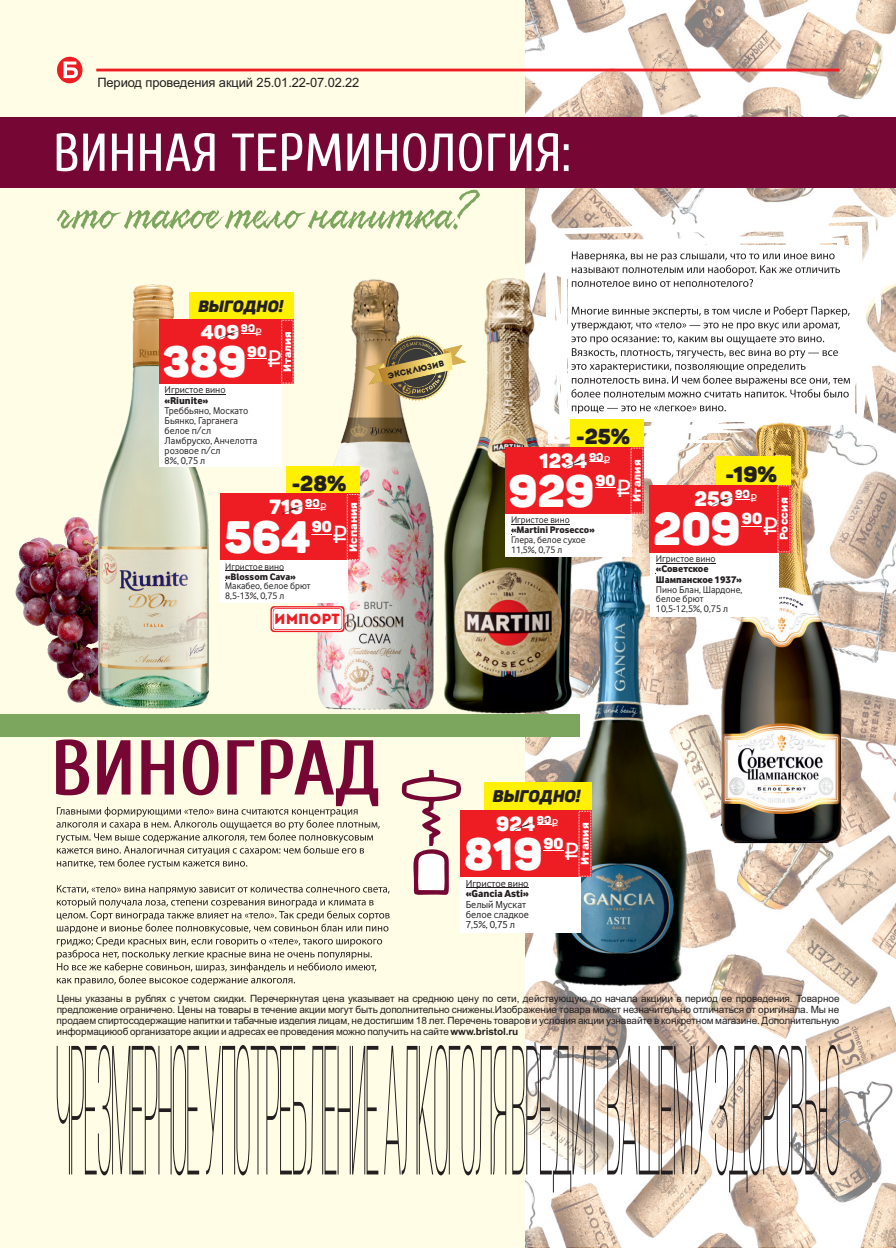
<style>
.page{position:relative;width:896px;height:1248px;background:#fff}
.page>*{position:absolute;margin:0;border:0;box-sizing:border-box;transform-origin:0 0}
.t1{font:700 77.6px "Cuprum";color:#760734}
.t2{font:59.8px "Resphekt";letter-spacing:.01em;color:#7ca55e}
.t3{font:53.2px "Cuprum";color:#fff}
.t4{font:45.6px "Panton Black Caps";color:#fff}
.t5{font:44.8px "Panton Black Caps";color:#fff}
.t6{font:43.4px "Panton Black Caps";color:#fff}
.t7{font:21.6px "Panton Black Caps";color:#231f20}
.t8{font:21.4px "Panton Black Caps";color:#231f20}
.t9{font:20.6px "Panton Black Caps";color:#fff}
.t10{font:20.2px "Panton Black Caps";color:#fff}
.t11{font:19.6px "Panton Black Caps";color:#fff}
.t12{font:16.6px "Panton Blackitalic Caps";color:#231f20}
.t13{font:16.2px "Panton Blackitalic Caps";color:#231f20}
.t14{font:15.8px "Panton Black Caps";color:#fff}
.t15{font:15.4px "Panton Black Caps";color:#fff}
.t16{font:15px "Panton Black Caps";color:#fff}
.t17{font:14.6px "Intro";color:#ee1d23}
.t18{font:13px "Arial";letter-spacing:-.01em;color:#231f20}
.t19{font:700 11.4px "Rubik";color:#fff}
.t20{font:11.4px "Panton Black Caps";color:#fff}
.t21{font:700 11.2px "Rubik";color:#fff}
.t22{font:11.2px "Panton Black Caps";color:#fff}
.t23{font:700 10.8px "Rubik";color:#fff}
.t24{font:10.8px "Panton Black Caps";color:#fff}
.t25{font:10.6px/10.4px "Vodafone";color:#231f20}
.t26{font:800 10.6px "Vodafone";color:#231f20}
.t27{font:10.2px/10px "Vodafone";color:#231f20}
.t28{font:800 10.2px "Vodafone";color:#231f20}
.t29{font:10px/11.2px "Arial";letter-spacing:-.01em;color:#231f20;text-align:justify}
.t30{font:10px/9.8px "Vodafone";color:#231f20}
.t31{font:800 10px/10.2px "Vodafone";color:#231f20}
.t32{font:9.8px/9.6px "Vodafone";color:#231f20}
.t33{font:800 9.8px "Vodafone";color:#231f20}
.t34{font:8.4px "Intro";color:#231f20}
.s1{font-weight:700}
</style>
<div class="page">
<div style="left:0;top:0;width:896px;height:1247px;background:#fffde5"></div>
<img style="left:15px;top:517px;width:76px;height:186px">
<svg style="left:56px;top:809px;width:334px;height:176px"></svg>
<img style="left:526px;top:0;width:370px;height:1247px">
<div style="left:0;top:117px;width:896px;height:70px;background:#760734"></div>
<div style="left:0;top:713px;width:579px;height:23px;background:#7ca55e"></div>
<svg style="left:525px;top:216px;width:357px;height:229px;background:#f7f3f0"></svg>
<svg style="left:571px;top:251px;width:279px;height:162px;background:#e3e3e3"></svg>
<svg style="left:401px;top:769px;width:61px;height:126px"></svg>
<svg style="left:57px;top:1044px;width:782px;height:148px"></svg>
<svg style="left:57px;top:57px;width:25px;height:26px"></svg>
<hr style="left:96px;top:69px;width:743px;height:2px;background:#ee1d23">
<img style="left:709px;top:419px;width:146px;height:431px">
<img style="left:443px;top:273px;width:140px;height:441px">
<div style="left:505px;top:511px;width:127px;height:45px;background:#fff"></div>
<div style="left:570px;top:419px;width:73px;height:42px;background:#fff101"></div>
<div style="left:505px;top:447px;width:138px;height:67px;background:#ee1d23"></div>
<hr style="left:511px;top:524px;width:59px;height:1px;background:#231f20">
<svg style="left:595px;top:487px;width:20px;height:1px"></svg>
<svg style="left:566px;top:454px;width:37px;height:14px"></svg>
<img style="left:544px;top:561px;width:147px;height:429px">
<div style="left:460px;top:874px;width:120px;height:59px;background:#fff"></div>
<div style="left:484px;top:782px;width:107px;height:42px;background:#fff101"></div>
<div style="left:460px;top:810px;width:131px;height:67px;background:#ee1d23"></div>
<hr style="left:466px;top:887px;width:63px;height:1px;background:#231f20">
<svg style="left:543px;top:850px;width:20px;height:1px"></svg>
<svg style="left:514px;top:817px;width:37px;height:14px"></svg>
<img style="left:312px;top:279px;width:131px;height:435px">
<div style="left:220px;top:558px;width:128px;height:44px;background:#fff"></div>
<div style="left:286px;top:465px;width:74px;height:42px;background:#fff101"></div>
<div style="left:220px;top:493px;width:140px;height:67px;background:#ee1d23"></div>
<hr style="left:225px;top:570px;width:59px;height:1px;background:#231f20">
<svg style="left:312px;top:534px;width:20px;height:1px"></svg>
<svg style="left:282px;top:501px;width:38px;height:13px"></svg>
<img style="left:91px;top:284px;width:118px;height:425px">
<div style="left:160px;top:381px;width:122px;height:86px;background:#fff"></div>
<div style="left:190px;top:292px;width:104px;height:40px;background:#fff101"></div>
<div style="left:160px;top:319px;width:134px;height:65px;background:#ee1d23"></div>
<hr style="left:165px;top:394px;width:61px;height:1px;background:#231f20">
<svg style="left:247px;top:358px;width:20px;height:1px"></svg>
<svg style="left:219px;top:326px;width:36px;height:13px"></svg>
<div style="left:649px;top:550px;width:129px;height:66px;background:#fff"></div>
<div style="left:716px;top:456px;width:75px;height:43px;background:#fff101"></div>
<div style="left:649px;top:485px;width:142px;height:67px;background:#ee1d23"></div>
<hr style="left:656px;top:563px;width:60px;height:1px;background:#231f20">
<svg style="left:742px;top:526px;width:20px;height:1px"></svg>
<svg style="left:711px;top:492px;width:39px;height:14px"></svg>
<svg style="left:385px;top:336px;width:63px;height:63px"></svg>
<svg style="left:365px;top:334px;width:70px;height:54px;background:#a08857"></svg>
<svg style="left:443px;top:345px;width:23px;height:20px"></svg>
<svg style="left:270px;top:606px;width:74px;height:26px;background:#fbd2d3"></svg>
<h3 class="t18" style="left:97px;top:78px;width:264px">Период проведения акций 25.01.22-07.02.22</h3>
<h3 class="t3" style="left:53px;top:123px;width:519px">ВИННАЯ ТЕРМИНОЛОГИЯ:</h3>
<h2 class="t2" style="left:57px;top:181px;width:407px">что такое тело напитка?</h2>
<h3 class="t13" style="left:198px;top:299px;width:86px">выгодно!</h3>
<p class="t23" style="left:281px;top:372px;width:42px;rotate:-90deg">Италия</p>
<p class="t24" style="left:241px;top:324px;width:16px">90</p>
<h3 class="t11" style="left:201px;top:325px;width:63px">409 <sup>q</sup></h3>
<h3 class="t6" style="left:163px;top:344px;width:121px">389 <sup>q</sup></h3>
<h3 class="t16" style="left:247px;top:346px;width:21px">90</h3>
<p class="t27" style="left:165px;top:385px;width:62px">Игристое вино</p>
<p class="t28" style="left:165px;top:397px;width:45px">«Riunite»</p>
<p class="t27" style="left:165px;top:406px;width:94px">Треббьяно, Москато<br>Бьянко, Гарганега белое п/сл<br>Ламбруско, Анчелотта розовое п/сл<br>8%, 0,75 л</p>
<h3 class="t8" style="left:292px;top:474px;width:56px">-28%</h3>
<p class="t22" style="left:305px;top:498px;width:16px">90</p>
<h3 class="t10" style="left:270px;top:499px;width:59px">719 <sup>q</sup></h3>
<h3 class="t5" style="left:224px;top:519px;width:125px">564 <sup>q</sup></h3>
<p class="t21" style="left:347px;top:552px;width:52px;rotate:-90deg">Испания</p>
<h3 class="t15" style="left:312px;top:521px;width:22px">90</h3>
<p class="t32" style="left:225px;top:562px;width:60px">Игристое вино</p>
<p class="t33" style="left:225px;top:573px;width:72px">«Blossom Cava»</p>
<p class="t32" style="left:225px;top:582px;width:87px">Макабео, белое брют<br>8,5-13%, 0,75 л</p>
<h3 class="t17" style="left:274px;top:613px;width:67px">импорт</h3>
<p class="t34" style="left:387px;top:373px;width:59px;rotate:-13deg">эксклюзив</p>
<h3 class="t8" style="left:576px;top:428px;width:56px">-25%</h3>
<p class="t22" style="left:589px;top:452px;width:16px">90</p>
<h3 class="t10" style="left:539px;top:453px;width:73px">1234 <sup>q</sup></h3>
<h3 class="t5" style="left:508px;top:473px;width:125px">929 <sup>q</sup></h3>
<p class="t21" style="left:630px;top:502px;width:44px;rotate:-90deg">Италия</p>
<h3 class="t15" style="left:595px;top:474px;width:22px">90</h3>
<p class="t32" style="left:511px;top:516px;width:60px">Игристое вино</p>
<p class="t33" style="left:511px;top:527px;width:85px">«Martini Prosecco»</p>
<p class="t32" style="left:511px;top:536px;width:76px">Глера, белое сухое<br>11,5%, 0,75 л</p>
<h3 class="t7" style="left:725px;top:466px;width:53px">-19%</h3>
<p class="t20" style="left:735px;top:490px;width:16px">90</p>
<h3 class="t9" style="left:694px;top:490px;width:64px">259 <sup>q</sup></h3>
<h3 class="t4" style="left:653px;top:511px;width:126px">209 <sup>q</sup></h3>
<p class="t19" style="left:777px;top:540px;width:44px;rotate:-90deg">Россия</p>
<h3 class="t14" style="left:742px;top:512px;width:22px">90</h3>
<p class="t30" style="left:656px;top:555px;width:61px">Игристое вино</p>
<p class="t31" style="left:656px;top:565px;width:87px">«Советское<br>Шампанское 1937»</p>
<p class="t30" style="left:656px;top:585px;width:88px">Пино Блан, Шардоне, белое брют<br>10,5-12,5%, 0,75 л</p>
<h1 class="t1" style="left:51px;top:725px;width:331px">ВИНОГРАД</h1>
<h3 class="t12" style="left:493px;top:790px;width:89px">выгодно!</h3>
<p class="t21" style="left:578px;top:864px;width:44px;rotate:-90deg">Италия</p>
<p class="t22" style="left:537px;top:815px;width:16px">90</p>
<h3 class="t10" style="left:496px;top:816px;width:64px">924 <sup>q</sup></h3>
<h3 class="t5" style="left:464px;top:836px;width:117px">819 <sup>q</sup></h3>
<h3 class="t15" style="left:543px;top:837px;width:22px">90</h3>
<p class="t25" style="left:466px;top:878px;width:64px">Игристое вино</p>
<p class="t26" style="left:466px;top:890px;width:65px">«Gancia Asti»</p>
<p class="t25" style="left:466px;top:899px;width:65px">Белый Мускат белое сладкое<br>7,5%, 0,75 л</p>
<p class="t29" style="left:57px;top:993px;width:784px">Цены указаны в рублях с учетом скидки. Перечеркнутая цена указывает на среднюю цену по сети, действующую до начала акциии в период ее проведения. Товарное предложение ограничено. Цены на товары в течение акции могут быть дополнительно снижены.Изображение товара может незначительно отличаться от оригинала. Мы не продаем спиртосодержащие напитки и табачные изделия лицам, не достигшим 18 лет. Перечень товаров и условия акции узнавайте в конкретном магазине. Дополнительную информациюоб организаторе акции и адресах ее проведения можно получить на сайте <span class="s1">www.bristol.ru</span></p>
</div>
